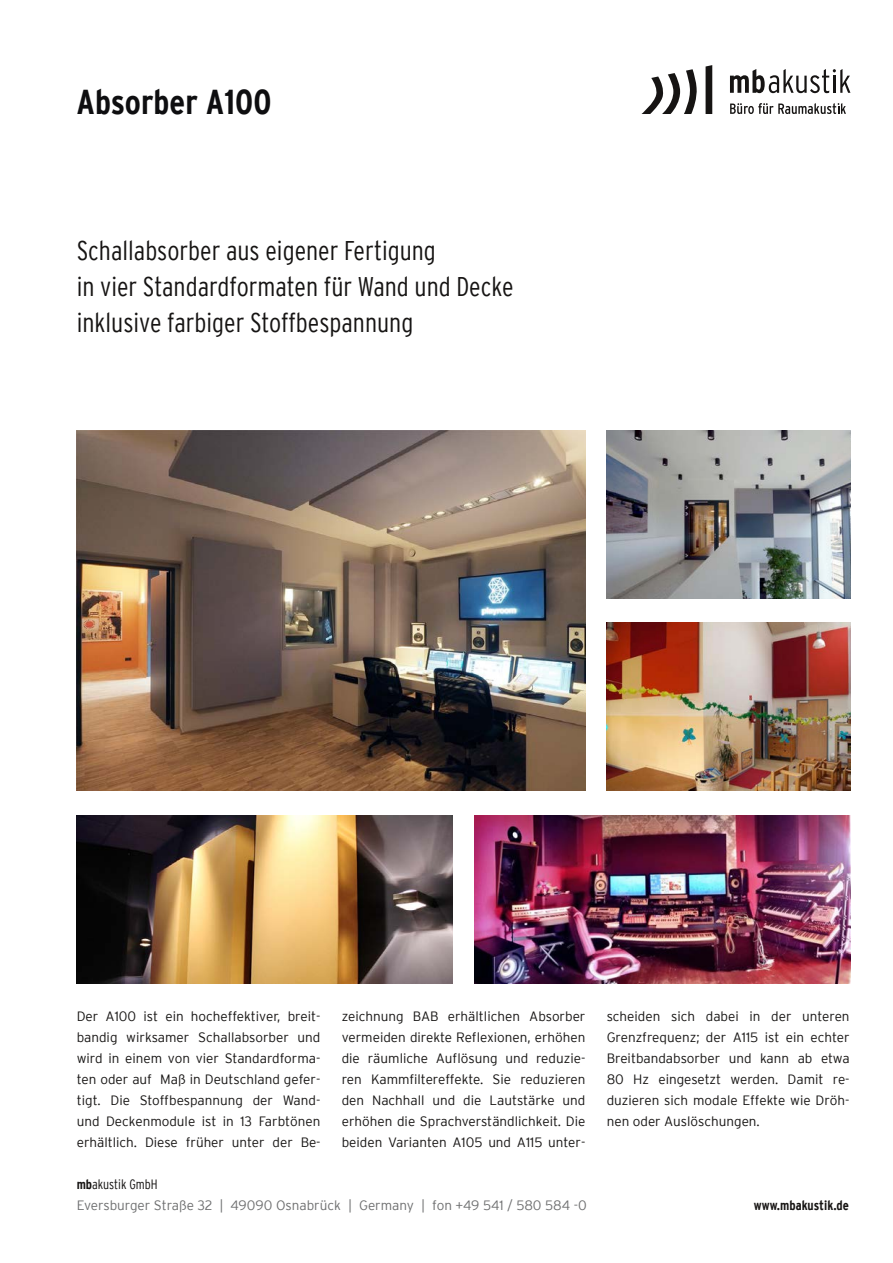
<style>
.page{position:relative;width:893px;height:1263px;background:#fff}
.page>*{position:absolute;margin:0;border:0;box-sizing:border-box;transform-origin:0 0}
.t1{font:700 condensed 34.5px "Interstate";color:#0e0e10}
.t2{font:300 condensed 27px/36px "Interstate";color:#161413}
.t3{font:300 13.5px/21px "Interstate";color:#161413;text-align:justify}
.t4{font:300 13.5px/21px "Interstate";color:#6d6e6f}
.t5{font:700 condensed 13.5px "Interstate";color:#161413}
.s1{font-weight:700;font-stretch:condensed;color:#161413}
.s2{font-stretch:condensed;color:#161413}
</style>
<div class="page">
<svg style="left:641px;top:69px;width:56px;height:45px"></svg>
<svg style="left:706px;top:65px;width:6px;height:49px"></svg>
<svg style="left:730px;top:103px;width:116px;height:11px"></svg>
<svg style="left:730px;top:69px;width:120px;height:24px"></svg>
<img style="left:474px;top:816px;width:376px;height:168px">
<img style="left:77px;top:816px;width:376px;height:167px">
<img style="left:77px;top:430px;width:508px;height:360px">
<img style="left:607px;top:430px;width:243px;height:168px">
<img style="left:607px;top:622px;width:243px;height:168px">
<h1 class="t1" style="left:77px;top:83px;width:197px">Absorber A100</h1>
<h2 class="t2" style="left:77px;top:232px;width:438px">Schallabsorber aus eigener Fertigung<br>in vier Standardformaten für Wand und Decke inklusive farbiger Stoffbespannung</h2>
<p class="t3" style="left:77px;top:1005px;width:245px">Der A100 ist ein hocheffektiver, breit&shy;bandig wirksamer Schallabsorber und wird in einem von vier Standardforma&shy;ten oder auf Maß in Deutschland gefer&shy;tigt. Die Stoffbespannung der Wand&shy;und Deckenmodule ist in 13 Farbtönen erhältlich. Diese früher unter der Be-</p>
<p class="t3" style="left:342px;top:1005px;width:245px">zeichnung BAB erhältlichen Absorber vermeiden direkte Reflexionen, erhöhen die räumliche Auflösung und reduzie&shy;ren Kammfiltereffekte. Sie reduzieren den Nachhall und die Lautstärke und erhöhen die Sprachverständlichkeit. Die beiden Varianten A105 und A115 unter-</p>
<p class="t3" style="left:607px;top:1005px;width:244px">scheiden sich dabei in der unteren Grenzfrequenz; der A115 ist ein echter Breitbandabsorber und kann ab etwa 80 Hz eingesetzt werden. Damit re&shy;duzieren sich modale Effekte wie Dröh&shy;nen oder Auslöschungen.</p>
<p class="t4" style="left:77px;top:1173px;width:511px"><span class="s1">mb</span><span class="s2">akustik GmbH<br></span>Eversburger Straße 32 | 49090 Osnabrück | Germany | fon +49 541 / 580 584 -0</p>
<p class="t5" style="left:754px;top:1197px;width:97px">www.mbakustik.de</p>
</div>
